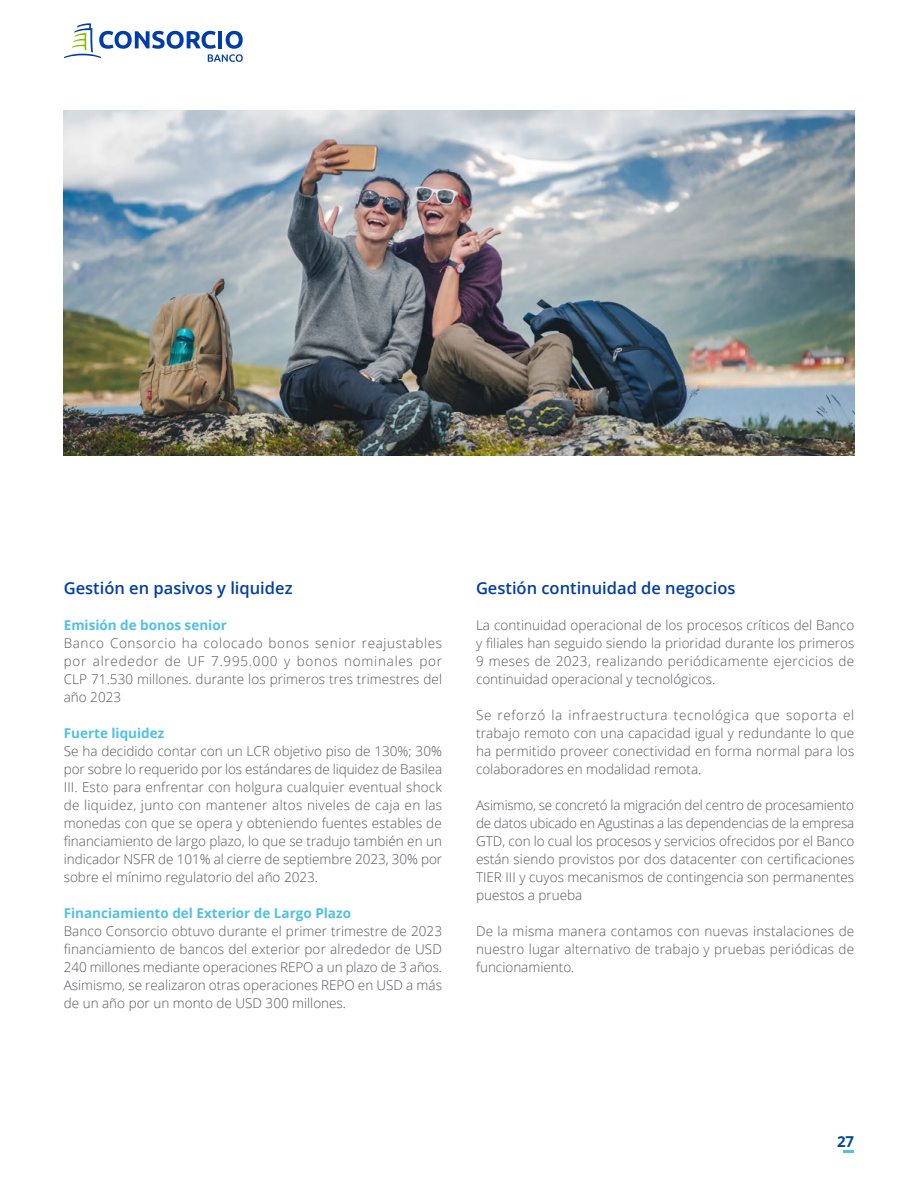
<style>
.page{position:relative;width:918px;height:1188px;background:#fff}
.page>*{position:absolute;margin:0;border:0;box-sizing:border-box;transform-origin:0 0}
.t1{font:600 16.5px "Open Sans";color:#003da7}
.t2{font:700 15px "Open Sans";color:#01498e}
.t3{font:300 13.5px/18px "Open Sans";color:#54565b;text-align:justify}
.t4{font:700 13.5px "Open Sans";color:#50c0e8}
</style>
<div class="page">
<svg style="left:64px;top:23px;width:179px;height:39px"></svg>
<svg style="left:844px;top:1150px;width:10px;height:2px"></svg>
<img style="left:64px;top:111px;width:790px;height:345px">
<p class="t1" style="left:64px;top:577px;width:230px">Gestión en pasivos y liquidez</p>
<p class="t4" style="left:64px;top:616px;width:165px">Emisión de bonos senior</p>
<p class="t3" style="left:64px;top:634px;width:380px">Banco Consorcio ha colocado bonos senior reajustables por alrededor de UF 7.995.000 y bonos nominales por CLP 71.530 millones. durante los primeros tres trimestres del año 2023</p>
<p class="t4" style="left:64px;top:724px;width:102px">Fuerte liquidez</p>
<p class="t3" style="left:64px;top:742px;width:380px">Se ha decidido contar con un LCR objetivo piso de 130%; 30% por sobre lo requerido por los estándares de liquidez de Basilea III. Esto para enfrentar con holgura cualquier eventual shock de liquidez, junto con mantener altos niveles de caja en las monedas con que se opera y obteniendo fuentes estables de financiamiento de largo plazo, lo que se tradujo también en un indicador NSFR de 101% al cierre de septiembre 2023, 30% por sobre el mínimo regulatorio del año 2023.</p>
<p class="t4" style="left:64px;top:904px;width:289px">Financiamiento del Exterior de Largo Plazo</p>
<p class="t3" style="left:64px;top:922px;width:380px">Banco Consorcio obtuvo durante el primer trimestre de 2023 financiamiento de bancos del exterior por alrededor de USD 240 millones mediante operaciones REPO a un plazo de 3 años.<br>Asimismo, se realizaron otras operaciones REPO en USD a más de un año por un monto de USD 300 millones.</p>
<p class="t1" style="left:476px;top:577px;width:261px">Gestión continuidad de negocios</p>
<p class="t3" style="left:476px;top:616px;width:380px">La continuidad operacional de los procesos críticos del Banco y filiales han seguido siendo la prioridad durante los primeros 9 meses de 2023, realizando periódicamente ejercicios de continuidad operacional y tecnológicos.</p>
<p class="t3" style="left:476px;top:706px;width:380px">Se reforzó la infraestructura tecnológica que soporta el trabajo remoto con una capacidad igual y redundante lo que ha permitido proveer conectividad en forma normal para los colaboradores en modalidad remota.</p>
<p class="t3" style="left:476px;top:796px;width:380px">Asimismo, se concretó la migración del centro de procesamiento de datos ubicado en Agustinas a las dependencias de la empresa GTD, con lo cual los procesos y servicios ofrecidos por el Banco están siendo provistos por dos datacenter con certificaciones TIER III y cuyos mecanismos de contingencia son permanentes puestos a prueba</p>
<p class="t3" style="left:476px;top:922px;width:380px">De la misma manera contamos con nuevas instalaciones de nuestro lugar alternativo de trabajo y pruebas periódicas de funcionamiento.</p>
<p class="t2" style="left:837px;top:1131px;width:19px">27</p>
</div>
